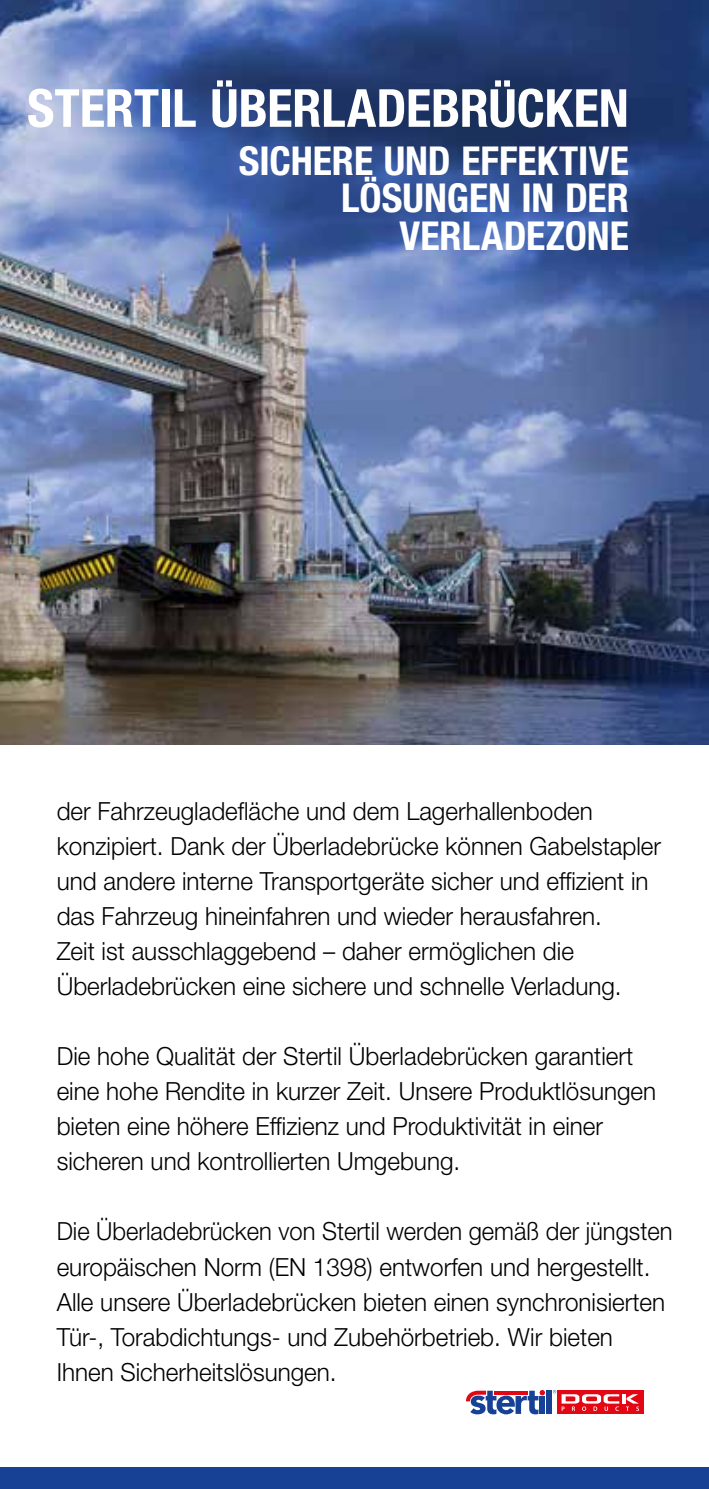
<style>
.page{position:relative;width:709px;height:1489px;background:#fff}
.page>*{position:absolute;margin:0;border:0;box-sizing:border-box;transform-origin:0 0}
.t1{font:700 condensed 52.5px "Helvetica Neue LT Std";letter-spacing:-.005em;color:#fff}
.t2{font:700 condensed 40px/37.8px "Helvetica Neue LT Std";color:#fff;text-align:right}
.t3{font:300 25px/35px "Helvetica Neue LT Std";color:#000}
.t4{font:300 25px/35px "Helvetica Neue LT Std";color:#000;scale:.95 1}
</style>
<div class="page">
<div style="left:0;top:1467px;width:709px;height:21px;background:#164194"></div>
<img style="left:0;top:0;width:709px;height:744px">
<hr style="left:708px;top:0;width:1px;height:262px;background:#164194">
<img style="left:701px;top:446px;width:8px;height:299px">
<div style="left:546px;top:1390px;width:6px;height:23px;background:#164194"></div>
<svg style="left:466px;top:1390px;width:79px;height:24px"></svg>
<div style="left:557px;top:1390px;width:86px;height:23px;background:#e30613"></div>
<hr style="left:622px;top:1393px;width:4px;height:10px;background:#fff">
<svg style="left:553px;top:1390px;width:66px;height:20px"></svg>
<svg style="left:625px;top:1393px;width:14px;height:17px"></svg>
<h1 class="t1" style="left:27px;top:76px;width:603px">STERTIL ÜBERLADEBRÜCKEN</h1>
<h2 class="t2" style="left:239px;top:141px;width:391px">SICHERE UND EFFEKTIVE<br>LÖSUNGEN IN DER<br>VERLADEZONE</h2>
<p class="t3" style="left:57px;top:793px;width:606px">der Fahrzeugladefläche und dem Lagerhallenboden konzipiert. Dank der Überladebrücke können Gabelstapler und andere interne Transportgeräte sicher und effizient in das Fahrzeug hineinfahren und wieder herausfahren.<br>Zeit ist ausschlaggebend – daher ermöglichen die Überladebrücken eine sichere und schnelle Verladung.</p>
<p class="t3" style="left:57px;top:1038px;width:601px">Die hohe Qualität der Stertil Überladebrücken garantiert eine hohe Rendite in kurzer Zeit. Unsere Produktlösungen bieten eine höhere Effizienz und Produktivität in einer sicheren und kontrollierten Umgebung.</p>
<p class="t4" style="left:57px;top:1213px;width:649px">Die Überladebrücken von Stertil werden gemäß der jüngsten europäischen Norm (EN 1398) entworfen und hergestellt.<br>Alle unsere Überladebrücken bieten einen synchronisierten Tür-, Torabdichtungs- und Zubehörbetrieb. Wir bieten Ihnen Sicherheitslösungen.</p>
</div>
